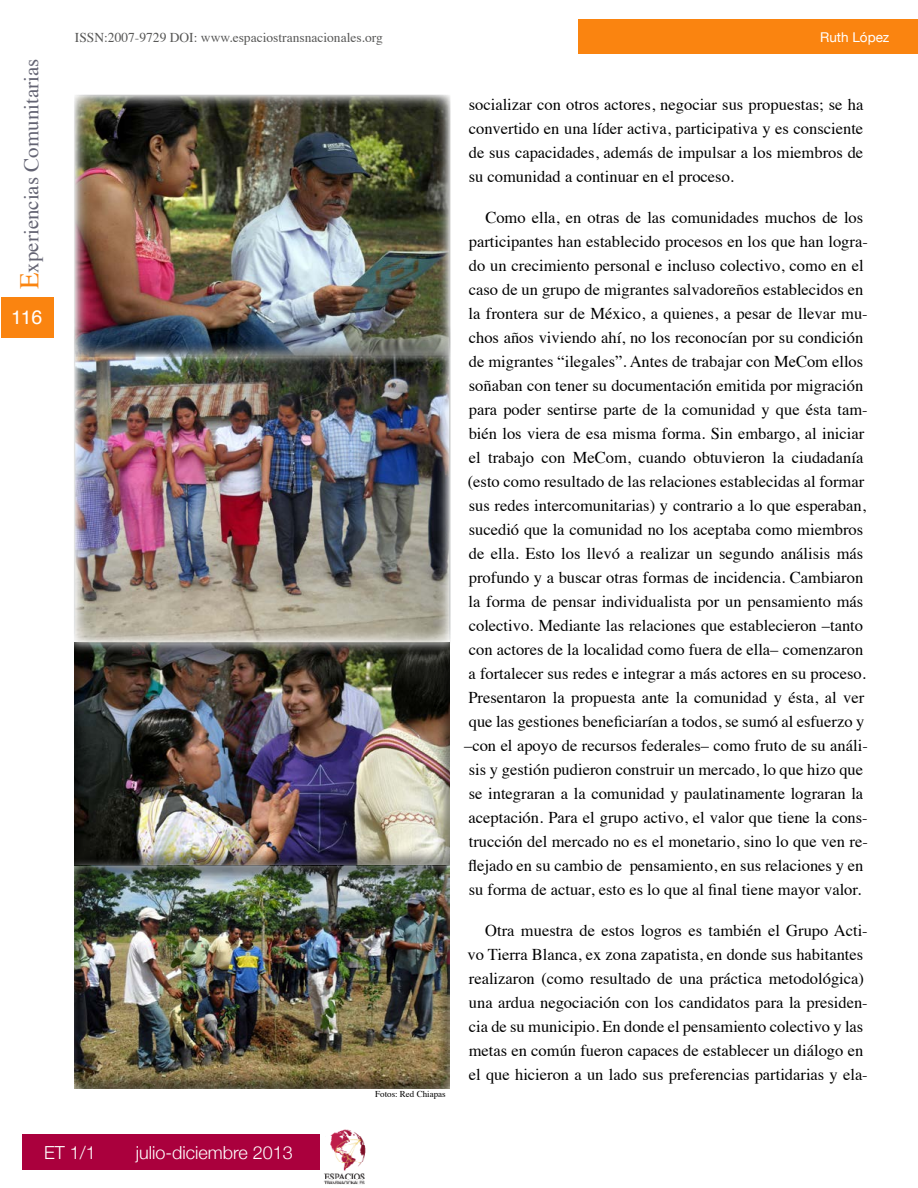
<style>
.page{position:relative;width:918px;height:1188px;background:#fff}
.page>*{position:absolute;margin:0;border:0;box-sizing:border-box;transform-origin:0 0}
.t1{font:21px "Times";color:#646473}
.t2{font:19.5px "Helvetica";color:#fff}
.t3{font:300 18px "Helvetica Neue";color:#fff}
.t4{font:16.5px/24px "Times";color:#000}
.t5{font:13.5px "Times";color:#575756}
.t6{font:13.5px "Helvetica Neue";color:#fff}
.t7{font:9px "Times";color:#000}
.s1{font-size:27px;color:#fa8410}
</style>
<div class="page">
<div style="left:2px;top:298px;width:52px;height:40px;background:#fa8410"></div>
<div style="left:578px;top:20px;width:340px;height:34px;background:#fa8410"></div>
<img style="left:319px;top:1129px;width:47px;height:55px">
<div style="left:22px;top:1134px;width:297px;height:36px;background:#aa003d"></div>
<div style="left:61px;top:623px;width:403px;height:245px;background:#000;opacity:.5"></div>
<div style="left:64px;top:317px;width:397px;height:337px;background:#fff;opacity:.84"></div>
<div style="left:62px;top:855px;width:403px;height:236px;background:#000;opacity:.5"></div>
<div style="left:64px;top:85px;width:397px;height:282px;background:#fff;opacity:.75"></div>
<div style="left:61px;top:84px;width:404px;height:275px;background:#000;opacity:.5"></div>
<p class="t1" style="left:12px;top:289px;width:232px;rotate:-90deg"><span class="s1">E</span>xperiencias Comunitarias</p>
<p class="t2" style="left:11px;top:302px;width:33px">116</p>
<p class="t5" style="left:75px;top:25px;width:309px">ISSN:2007-9729 DOI: www.espaciostransnacionales.org</p>
<p class="t7" style="left:375px;top:1086px;width:72px">Fotos: Red Chiapas</p>
<p class="t3" style="left:44px;top:1138px;width:53px">ET 1/1</p>
<p class="t3" style="left:136px;top:1138px;width:159px">julio-diciembre 2013</p>
<p class="t6" style="left:820px;top:27px;width:71px">Ruth López</p>
<p class="t4" style="left:469px;top:91px;width:396px;text-align:justify">socializar con otros actores, negociar sus propuestas; se ha convertido en una líder activa, participativa y es consciente de sus capacidades, además de impulsar a los miembros de su comunidad a continuar en el proceso.</p>
<p class="t4" style="left:464px;top:204px;width:405px;text-indent:21px">Como ella, en otras de las comunidades muchos de los participantes han establecido procesos en los que han logra&shy;do un crecimiento personal e incluso colectivo, como en el caso de un grupo de migrantes salvadoreños establecidos en la frontera sur de México, a quienes, a pesar de llevar mu&shy;chos años viviendo ahí, no los reconocían por su condición de migrantes “ilegales”. Antes de trabajar con MeCom ellos soñaban con tener su documentación emitida por migración para poder sentirse parte de la comunidad y que ésta tam&shy;bién los viera de esa misma forma. Sin embargo, al iniciar el trabajo con MeCom, cuando obtuvieron la ciudadanía (esto como resultado de las relaciones establecidas al formar sus redes intercomunitarias) y contrario a lo que esperaban, sucedió que la comunidad no los aceptaba como miembros de ella. Esto los llevó a realizar un segundo análisis más profundo y a buscar otras formas de incidencia. Cambiaron la forma de pensar individualista por un pensamiento más colectivo. Mediante las relaciones que establecieron –tanto con actores de la localidad como fuera de ella– comenzaron a fortalecer sus redes e integrar a más actores en su proceso.<br>Presentaron la propuesta ante la comunidad y ésta, al ver que las gestiones beneficiarían a todos, se sumó al esfuerzo y –con el apoyo de recursos federales– como fruto de su análi&shy;sis y gestión pudieron construir un mercado, lo que hizo que se integraran a la comunidad y paulatinamente lograran la aceptación. Para el grupo activo, el valor que tiene la cons&shy;trucción del mercado no es el monetario, sino lo que ven re&shy;flejado en su cambio de pensamiento, en sus relaciones y en su forma de actuar, esto es lo que al final tiene mayor valor.</p>
<p class="t4" style="left:468px;top:917px;width:402px;text-indent:18px">Otra muestra de estos logros es también el Grupo Acti&shy;vo Tierra Blanca, ex zona zapatista, en donde sus habitantes realizaron (como resultado de una práctica metodológica) una ardua negociación con los candidatos para la presiden&shy;cia de su municipio. En donde el pensamiento colectivo y las metas en común fueron capaces de establecer un diálogo en el que hicieron a un lado sus preferencias partidarias y ela-</p>
</div>
